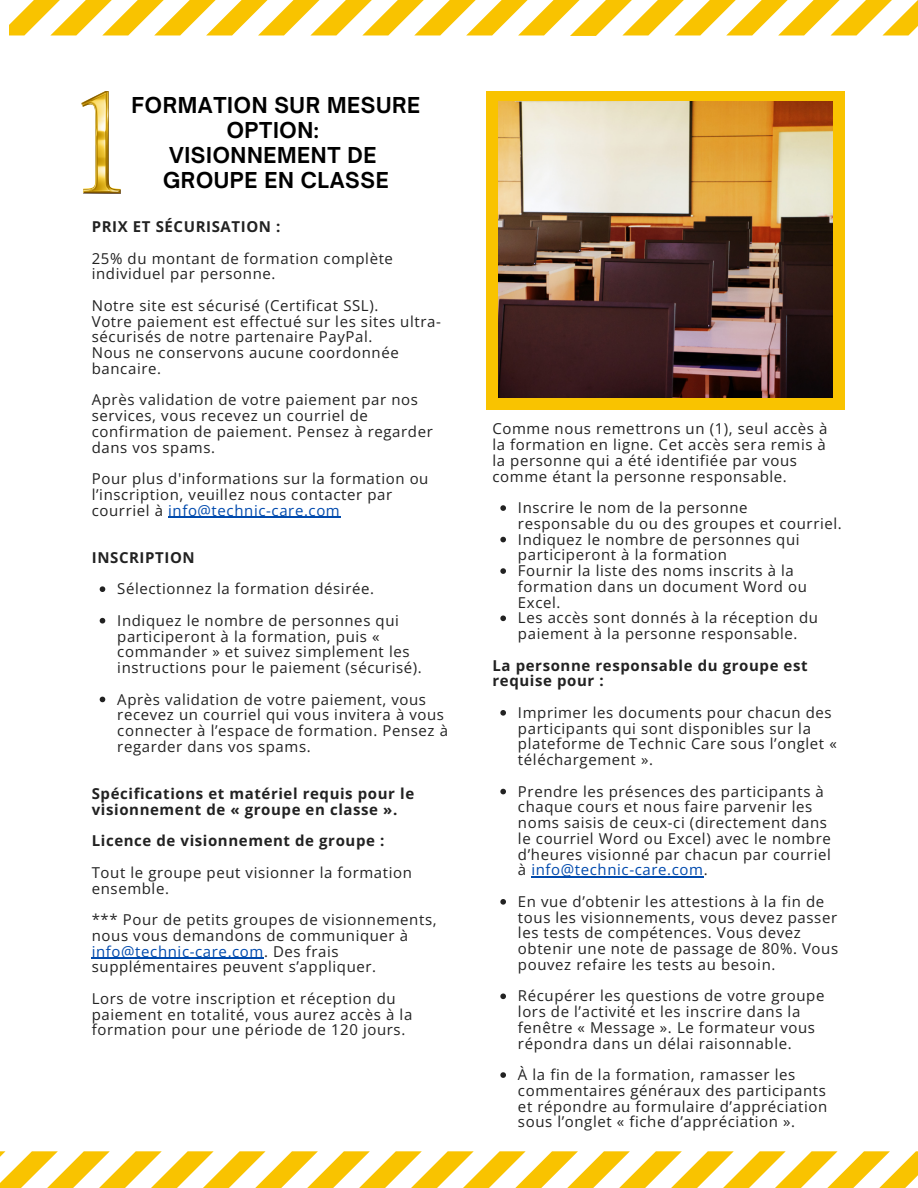
<style>
.page{position:relative;width:918px;height:1188px;background:#fff}
.page>*{position:absolute;margin:0;border:0;box-sizing:border-box;transform-origin:0 0}
.t1{font:700 21px/24.8px "Open Sauce One";letter-spacing:.03em;color:#000;text-align:center}
.t2{font:15px/15.8px "Open Sans";letter-spacing:.04em;color:#222}
.t3{font:700 15px/15.8px "Open Sans";letter-spacing:.04em;color:#222}
.s1{color:#004aad}
</style>
<div class="page">
<div style="left:486px;top:91px;width:359px;height:318px;background:#f9c300"></div>
<img style="left:498px;top:102px;width:334px;height:295px">
<svg style="left:9px;top:0;width:909px;height:35px"></svg>
<svg style="left:0;top:1151px;width:918px;height:37px"></svg>
<img style="left:81px;top:91px;width:40px;height:102px">
<svg style="left:100px;top:586px;width:5px;height:6px"></svg>
<svg style="left:100px;top:618px;width:5px;height:6px"></svg>
<svg style="left:100px;top:697px;width:5px;height:5px"></svg>
<hr style="left:168px;top:517px;width:172px;height:1px;background:#004aad">
<hr style="left:92px;top:958px;width:172px;height:1px;background:#004aad">
<svg style="left:500px;top:505px;width:6px;height:6px"></svg>
<svg style="left:500px;top:537px;width:6px;height:5px"></svg>
<svg style="left:500px;top:568px;width:6px;height:6px"></svg>
<svg style="left:500px;top:616px;width:6px;height:5px"></svg>
<svg style="left:500px;top:710px;width:6px;height:6px"></svg>
<svg style="left:500px;top:789px;width:6px;height:5px"></svg>
<hr style="left:531px;top:877px;width:173px;height:1px;background:#004aad">
<svg style="left:500px;top:899px;width:6px;height:6px"></svg>
<svg style="left:500px;top:994px;width:6px;height:5px"></svg>
<svg style="left:500px;top:1072px;width:6px;height:6px"></svg>
<p class="t1" style="left:132px;top:93px;width:290px">FORMATION SUR MESURE<br>OPTION:</p>
<p class="t1" style="left:169px;top:142px;width:209px">VISIONNEMENT DE</p>
<p class="t1" style="left:163px;top:167px;width:227px">GROUPE EN CLASSE</p>
<p class="t3" style="left:92px;top:218px;width:190px">PRIX ET SÉCURISATION :</p>
<p class="t2" style="left:92px;top:250px;width:303px">25% du montant de formation complète individuel par personne.</p>
<p class="t2" style="left:92px;top:297px;width:288px">Notre site est sécurisé (Certificat SSL).</p>
<p class="t2" style="left:92px;top:313px;width:351px">Votre paiement est effectué sur les sites ultra&shy;sécurisés de notre partenaire PayPal.</p>
<p class="t2" style="left:92px;top:344px;width:309px">Nous ne conservons aucune coordonnée bancaire.</p>
<p class="t2" style="left:92px;top:392px;width:343px">Après validation de votre paiement par nos services, vous recevez un courriel de confirmation de paiement. Pensez à regarder dans vos spams.</p>
<p class="t2" style="left:92px;top:470px;width:338px">Pour plus d'informations sur la formation ou l’inscription, veuillez nous contacter par courriel à <span class="s1">info@technic-care.com</span></p>
<p class="t3" style="left:92px;top:549px;width:105px">INSCRIPTION</p>
<p class="t2" style="left:117px;top:581px;width:258px">Sélectionnez la formation désirée.</p>
<p class="t2" style="left:117px;top:612px;width:306px">Indiquez le nombre de personnes qui participeront à la formation, puis « commander » et suivez simplement les instructions pour le paiement (sécurisé).</p>
<p class="t2" style="left:117px;top:691px;width:332px">Après validation de votre paiement, vous recevez un courriel qui vous invitera à vous connecter à l’espace de formation. Pensez à regarder dans vos spams.</p>
<p class="t3" style="left:92px;top:785px;width:324px">Spécifications et matériel requis pour le visionnement de « groupe en classe ».</p>
<p class="t3" style="left:92px;top:833px;width:294px">Licence de visionnement de groupe :</p>
<p class="t2" style="left:92px;top:864px;width:322px">Tout le groupe peut visionner la formation ensemble.</p>
<p class="t2" style="left:92px;top:911px;width:346px">*** Pour de petits groupes de visionnements, nous vous demandons de communiquer à</p>
<p class="t2" style="left:92px;top:943px;width:286px"><span class="s1">info@technic-care.com</span>. Des frais supplémentaires peuvent s’appliquer.</p>
<p class="t2" style="left:92px;top:990px;width:322px">Lors de votre inscription et réception du paiement en totalité, vous aurez accès à la formation pour une période de 120 jours.</p>
<p class="t2" style="left:493px;top:421px;width:336px">Comme nous remettrons un (1), seul accès à la formation en ligne. Cet accès sera remis à la personne qui a été identifiée par vous comme étant la personne responsable.</p>
<p class="t2" style="left:518px;top:499px;width:325px">Inscrire le nom de la personne responsable du ou des groupes et courriel.</p>
<p class="t2" style="left:518px;top:531px;width:283px">Indiquez le nombre de personnes qui participeront à la formation</p>
<p class="t2" style="left:518px;top:562px;width:291px">Fournir la liste des noms inscrits à la formation dans un document Word ou<br>Excel.</p>
<p class="t2" style="left:518px;top:610px;width:302px">Les accès sont donnés à la réception du paiement à la personne responsable.</p>
<p class="t3" style="left:493px;top:657px;width:317px">La personne responsable du groupe est requise pour :</p>
<p class="t2" style="left:518px;top:704px;width:320px">Imprimer les documents pour chacun des participants qui sont disponibles sur la plateforme de Technic Care sous l’onglet « téléchargement ».</p>
<p class="t2" style="left:518px;top:783px;width:314px">Prendre les présences des participants à chaque cours et nous faire parvenir les noms saisis de ceux-ci (directement dans le courriel Word ou Excel) avec le nombre d’heures visionné par chacun par courriel à <span class="s1">info@technic-care.com</span>.</p>
<p class="t2" style="left:518px;top:893px;width:322px">En vue d’obtenir les attestions à la fin de tous les visionnements, vous devez passer les tests de compétences. Vous devez obtenir une note de passage de 80%. Vous pouvez refaire les tests au besoin.</p>
<p class="t2" style="left:518px;top:988px;width:308px">Récupérer les questions de votre groupe lors de l’activité et les inscrire dans la fenêtre « Message ». Le formateur vous répondra dans un délai raisonnable.</p>
<p class="t2" style="left:518px;top:1066px;width:311px">À la fin de la formation, ramasser les commentaires généraux des participants et répondre au formulaire d’appréciation sous l’onglet « fiche d’appréciation ».</p>
</div>
